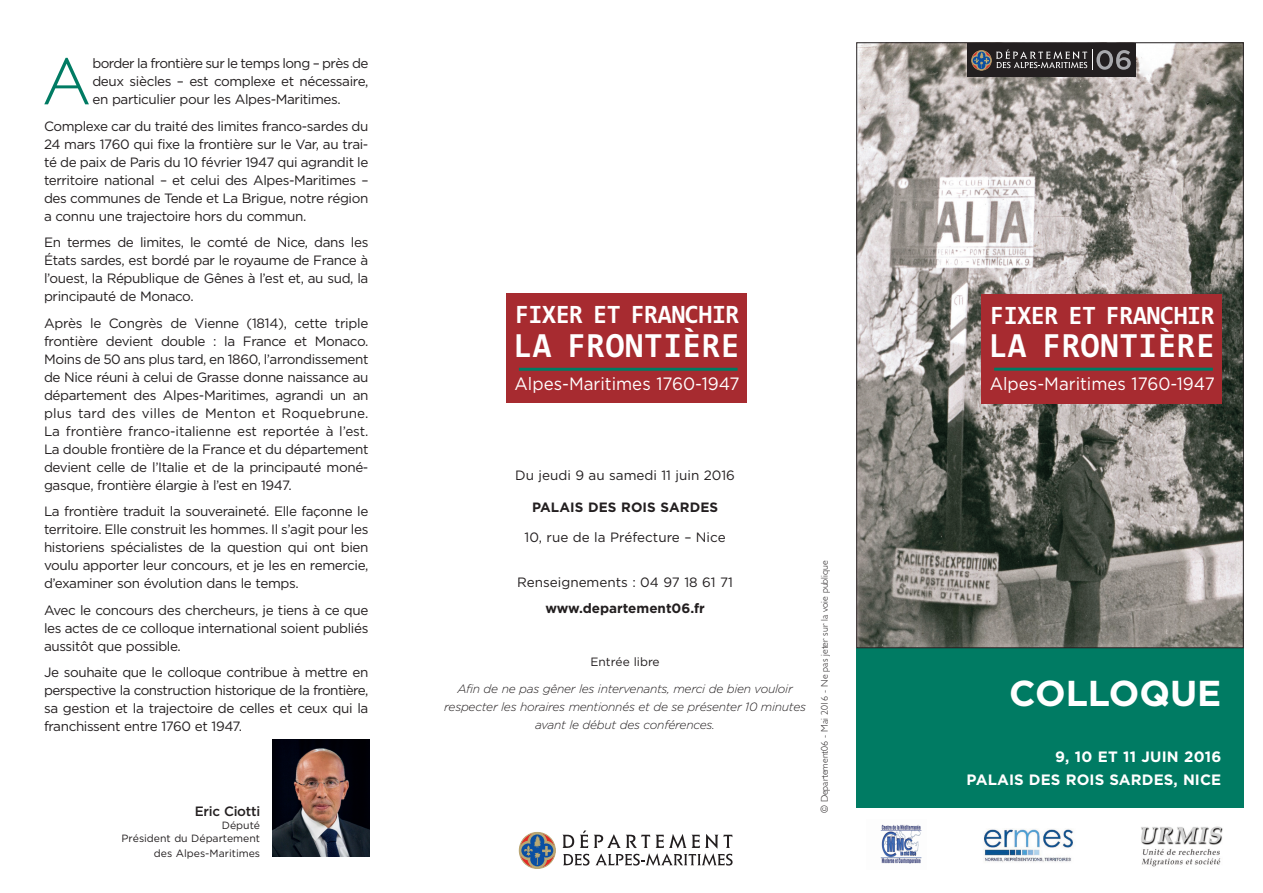
<style>
.page{position:relative;width:1263px;height:893px;background:#fff}
.page>*{position:absolute;margin:0;border:0;box-sizing:border-box;transform-origin:0 0}
.t1{font:300 67.65px "Gill Sans";color:#007b63}
.t2{font:700 36px "Gotham";color:#fff}
.t3{font:700 35.7px "Consolas";letter-spacing:.015em;color:#fff;scale:.95 1}
.t4{font:700 26.7px "Consolas";letter-spacing:-.015em;color:#fff;scale:.95 1}
.t5{font:17.85px "Gotham";color:#fff;scale:.95 1}
.t6{font:700 15px/23.4px "Gotham";letter-spacing:.005em;color:#fff;text-align:right}
.t7{font:13.5px/18px "Gotham";letter-spacing:-.03em;color:#231f20;text-align:justify}
.t8{font:13.5px "Gotham";color:#231f20}
.t9{font:700 13.5px "Gotham";color:#231f20}
.t10{font:500 13.5px "Gotham";letter-spacing:-.02em;color:#231f20}
.t11{font:italic 300 12px/18px "Gotham";letter-spacing:-.02em;color:#231f20;text-align:center}
.t12{font:12px "Gotham";color:#231f20}
.t13{font:10.5px/12.6px "Gotham";color:#231f20;text-align:right}
.t14{font:300 9.75px "Gill Sans";color:#231f20}
</style>
<div class="page">
<svg style="left:519px;top:832px;width:37px;height:37px"></svg>
<svg style="left:562px;top:830px;width:170px;height:35px"></svg>
<img style="left:272px;top:740px;width:98px;height:116px">
<div style="left:856px;top:646px;width:387px;height:162px;background:#007b63"></div>
<img style="left:858px;top:45px;width:383px;height:601px">
<div style="left:967px;top:43px;width:168px;height:33px;background:#231f20"></div>
<svg style="left:971px;top:49px;width:160px;height:22px"></svg>
<div style="left:981px;top:294px;width:241px;height:110px;background:#a72b30"></div>
<hr style="left:994px;top:368px;width:219px;height:3px;background:#007b63">
<img style="left:880px;top:824px;width:42px;height:40px">
<img style="left:983px;top:829px;width:90px;height:33px">
<img style="left:1141px;top:826px;width:82px;height:41px">
<div style="left:506px;top:293px;width:241px;height:110px;background:#a72b30"></div>
<hr style="left:519px;top:368px;width:218px;height:3px;background:#007b63">
<h1 class="t1" style="left:44px;top:41px;width:47px">A</h1>
<p class="t7" style="left:92px;top:55px;width:278px">border la frontière sur le temps long – près de deux siècles – est complexe et nécessaire, en particulier pour les Alpes-Maritimes.</p>
<p class="t7" style="left:44px;top:117px;width:326px">Complexe car du traité des limites franco-sardes du 24 mars 1760 qui fixe la frontière sur le Var, au trai&shy;té de paix de Paris du 10 février 1947 qui agrandit le territoire national – et celui des Alpes-Maritimes – des communes de Tende et La Brigue, notre région a connu une trajectoire hors du commun.</p>
<p class="t7" style="left:44px;top:234px;width:326px">En termes de limites, le comté de Nice, dans les États sardes, est bordé par le royaume de France à l’ouest, la République de Gênes à l’est et, au sud, la principauté de Monaco.</p>
<p class="t7" style="left:44px;top:314px;width:326px">Après le Congrès de Vienne (1814), cette triple frontière devient double : la France et Monaco.<br>Moins de 50 ans plus tard, en 1860, l’arrondissement de Nice réuni à celui de Grasse donne naissance au département des Alpes-Maritimes, agrandi un an plus tard des villes de Menton et Roquebrune.<br>La frontière franco-italienne est reportée à l’est.<br>La double frontière de la France et du département devient celle de l’Italie et de la principauté moné&shy;gasque, frontière élargie à l’est en 1947.</p>
<p class="t7" style="left:44px;top:503px;width:326px">La frontière traduit la souveraineté. Elle façonne le territoire. Elle construit les hommes. Il s’agit pour les historiens spécialistes de la question qui ont bien voulu apporter leur concours, et je les en remercie, d’examiner son évolution dans le temps.</p>
<p class="t7" style="left:44px;top:601px;width:326px">Avec le concours des chercheurs, je tiens à ce que les actes de ce colloque international soient publiés aussitôt que possible.</p>
<p class="t7" style="left:44px;top:664px;width:326px">Je souhaite que le colloque contribue à mettre en perspective la construction historique de la frontière, sa gestion et la trajectoire de celles et ceux qui la franchissent entre 1760 et 1947.</p>
<p class="t10" style="left:195px;top:803px;width:67px">Eric Ciotti</p>
<p class="t13" style="left:122px;top:819px;width:140px">Député<br>Président du Département</p>
<p class="t13" style="left:154px;top:847px;width:108px">des Alpes-Maritimes</p>
<h3 class="t4" style="left:515px;top:298px;width:238px">FIXER ET FRANCHIR</h3>
<h3 class="t3" style="left:513px;top:324px;width:239px">LA FRONTIÈRE</h3>
<h3 class="t5" style="left:515px;top:373px;width:238px">Alpes-Maritimes 1760-1947</h3>
<p class="t8" style="left:515px;top:467px;width:221px">Du jeudi 9 au samedi 11 juin 2016</p>
<p class="t9" style="left:532px;top:500px;width:188px">PALAIS DES ROIS SARDES</p>
<p class="t8" style="left:525px;top:530px;width:203px">10, rue de la Préfecture – Nice</p>
<p class="t8" style="left:517px;top:574px;width:217px">Renseignements : 04 97 18 61 71</p>
<p class="t9" style="left:545px;top:601px;width:161px">www.departement06.fr</p>
<p class="t12" style="left:590px;top:655px;width:71px">Entrée libre</p>
<p class="t11" style="left:444px;top:680px;width:363px">Afin de ne pas gêner les intervenants, merci de bien vouloir respecter les horaires mentionnés et de se présenter 10 minutes avant le début des conférences.</p>
<p class="t14" style="left:819px;top:813px;width:254px;rotate:-90deg">© Departement06 - Mai 2016 - Ne pas jeter sur la voie publique</p>
<h3 class="t4" style="left:990px;top:299px;width:238px">FIXER ET FRANCHIR</h3>
<h3 class="t3" style="left:989px;top:324px;width:239px">LA FRONTIÈRE</h3>
<h3 class="t5" style="left:990px;top:373px;width:238px">Alpes-Maritimes 1760-1947</h3>
<h2 class="t2" style="left:1009px;top:672px;width:214px">COLLOQUE</h2>
<p class="t6" style="left:967px;top:745px;width:256px">9, 10 ET 11 JUIN 2016<br>PALAIS DES ROIS SARDES, NICE</p>
</div>
